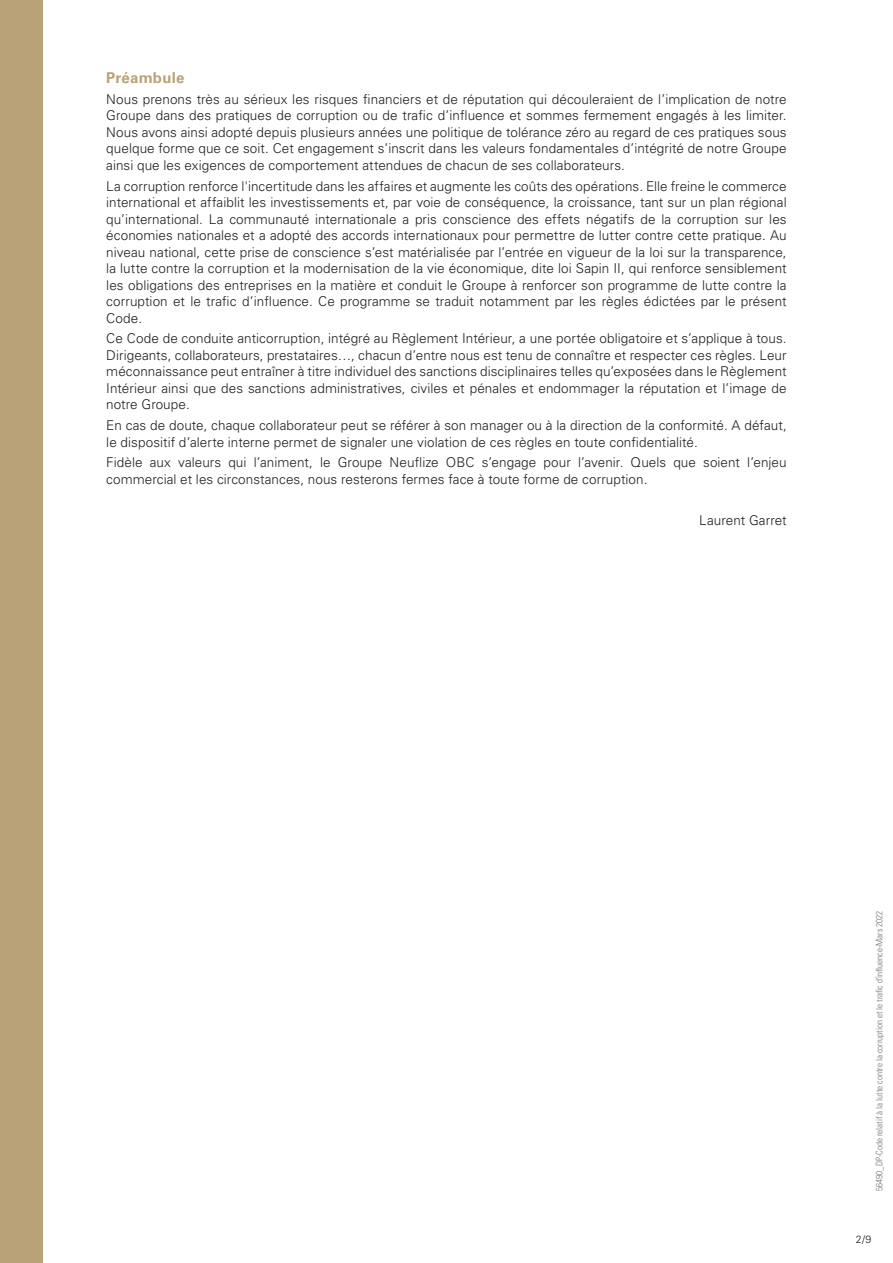
<style>
.page{position:relative;width:893px;height:1263px;background:#fff}
.page>*{position:absolute;margin:0;border:0;box-sizing:border-box;transform-origin:0 0}
.t1{font:700 15px "Univers LT Std";letter-spacing:.01em;color:#b9a278}
.t2{font:300 13.5px/16.5px "Univers LT Std";letter-spacing:.005em;color:#231f20;text-align:justify}
.t3{font:300 10.5px "Univers LT Std";color:#231f20}
.t4{font:300 condensed 9px "Univers LT Std";color:#717275}
</style>
<div class="page">
<div style="left:0;top:0;width:43px;height:1263px;background:#b9a278"></div>
<p class="t1" style="left:106px;top:69px;width:80px">Préambule</p>
<p class="t2" style="left:106px;top:91px;width:682px">Nous prenons très au sérieux les risques financiers et de réputation qui découleraient de l’implication de notre Groupe dans des pratiques de corruption ou de trafic d’influence et sommes fermement engagés à les limiter.<br>Nous avons ainsi adopté depuis plusieurs années une politique de tolérance zéro au regard de ces pratiques sous quelque forme que ce soit. Cet engagement s’inscrit dans les valeurs fondamentales d’intégrité de notre Groupe ainsi que les exigences de comportement attendues de chacun de ses collaborateurs.</p>
<p class="t2" style="left:106px;top:178px;width:682px">La corruption renforce l'incertitude dans les affaires et augmente les coûts des opérations. Elle freine le commerce international et affaiblit les investissements et, par voie de conséquence, la croissance, tant sur un plan régional qu’international. La communauté internationale a pris conscience des effets négatifs de la corruption sur les économies nationales et a adopté des accords internationaux pour permettre de lutter contre cette pratique. Au niveau national, cette prise de conscience s’est matérialisée par l’entrée en vigueur de la loi sur la transparence, la lutte contre la corruption et la modernisation de la vie économique, dite loi Sapin II, qui renforce sensiblement les obligations des entreprises en la matière et conduit le Groupe à renforcer son programme de lutte contre la corruption et le trafic d’influence. Ce programme se traduit notamment par les règles édictées par le présent Code.</p>
<p class="t2" style="left:106px;top:330px;width:682px">Ce Code de conduite anticorruption, intégré au Règlement Intérieur, a une portée obligatoire et s’applique à tous.<br>Dirigeants, collaborateurs, prestataires…, chacun d’entre nous est tenu de connaître et respecter ces règles. Leur méconnaissance peut entraîner à titre individuel des sanctions disciplinaires telles qu’exposées dans le Règlement Intérieur ainsi que des sanctions administratives, civiles et pénales et endommager la réputation et l’image de notre Groupe.</p>
<p class="t2" style="left:106px;top:417px;width:682px">En cas de doute, chaque collaborateur peut se référer à son manager ou à la direction de la conformité. A défaut, le dispositif d’alerte interne permet de signaler une violation de ces règles en toute confidentialité.</p>
<p class="t2" style="left:106px;top:454px;width:682px">Fidèle aux valeurs qui l’animent, le Groupe Neuflize OBC s’engage pour l’avenir. Quels que soient l’enjeu commercial et les circonstances, nous resterons fermes face à toute forme de corruption.</p>
<p class="t2" style="left:699px;top:512px;width:89px">Laurent Garret</p>
<p class="t4" style="left:874px;top:1191px;width:282px;rotate:-90deg">56490_DP-Code relatif à la lutte contre la corruption et le trafic d'influence-Mars 2022</p>
<p class="t3" style="left:856px;top:1233px;width:17px">2/9</p>
</div>
